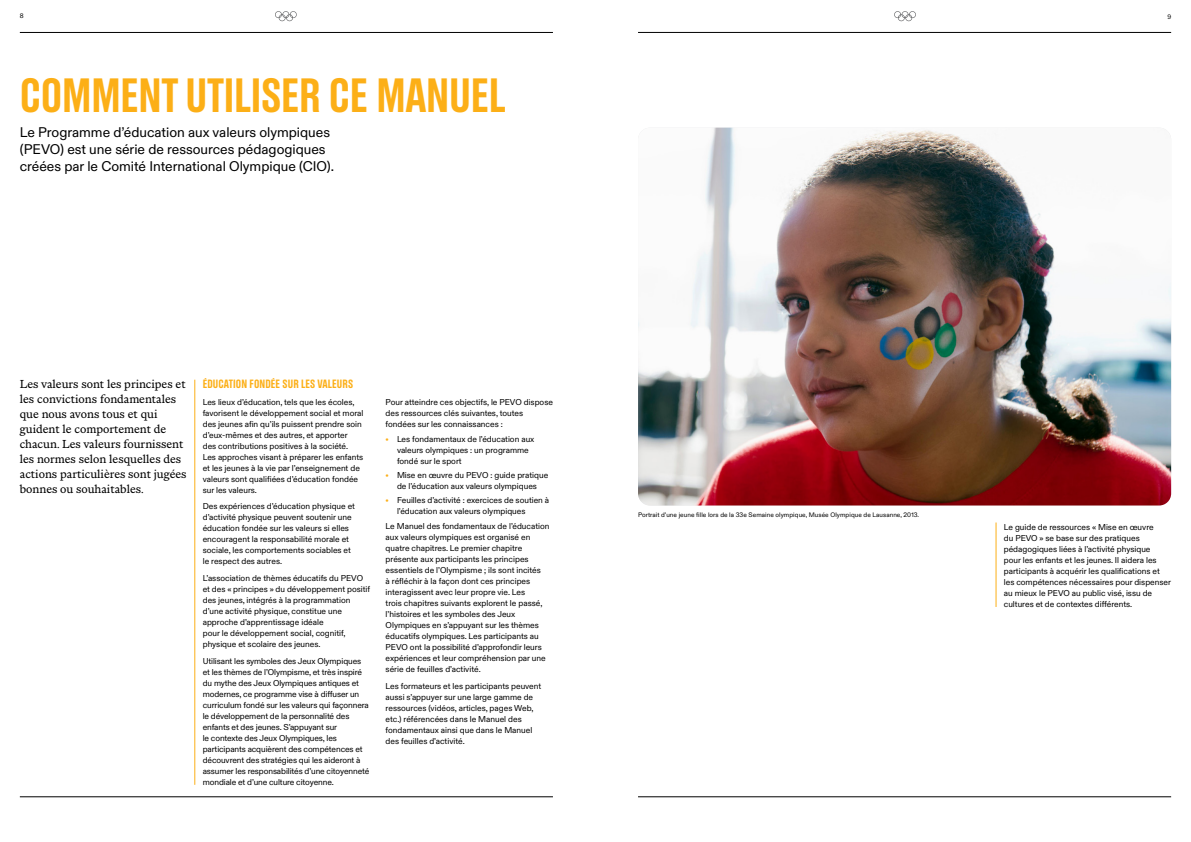
<style>
.page{position:relative;width:1191px;height:842px;background:#fff}
.page>*{position:absolute;margin:0;border:0;box-sizing:border-box;transform-origin:0 0}
.t1{font:48px "Olympic Headline";letter-spacing:-.005em;color:#fcaf17}
.t2{font:14px/17px "Olympic Sans";color:#000}
.t3{font:12px "Olympic Headline";letter-spacing:.01em;color:#fcaf17}
.t4{font:11.5px/15px "Olympic Serif";color:#000}
.t5{font:8.5px/11px "Olympic Sans";color:#000}
.t6{font:6.5px "Olympic Sans";letter-spacing:.01em;color:#000}
.s1{color:#fcaf17}
</style>
<div class="page">
<img style="left:638px;top:128px;width:533px;height:377px">
<hr style="left:194px;top:380px;width:1px;height:405px;background:#fcaf17">
<hr style="left:995px;top:522px;width:1px;height:85px;background:#fcaf17">
<hr style="left:20px;top:32px;width:533px;height:1px;background:#000">
<hr style="left:638px;top:32px;width:533px;height:1px;background:#000">
<svg style="left:894px;top:11px;width:22px;height:10px"></svg>
<svg style="left:275px;top:11px;width:22px;height:10px"></svg>
<hr style="left:20px;top:797px;width:533px;height:1px;background:#000">
<hr style="left:638px;top:797px;width:533px;height:1px;background:#000">
<p class="t6" style="left:20px;top:11px;width:5px">8</p>
<p class="t6" style="left:1167px;top:11px;width:5px">9</p>
<h1 class="t1" style="left:20px;top:69px;width:487px">COMMENT UTILISER CE MANUEL</h1>
<h2 class="t2" style="left:20px;top:123px;width:316px">Le Programme d’éducation aux valeurs olympiques (PEVO) est une série de ressources pédagogiques créées par le Comité International Olympique (CIO).</h2>
<p class="t4" style="left:20px;top:376px;width:168px">Les valeurs sont les principes et les convictions fondamentales que nous avons tous et qui guident le comportement de chacun. Les valeurs fournissent les normes selon lesquelles des actions particulières sont jugées bonnes ou souhaitables.</p>
<h3 class="t3" style="left:203px;top:377px;width:152px">ÉDUCATION FONDÉE SUR LES VALEURS</h3>
<p class="t5" style="left:203px;top:396px;width:162px">Les lieux d’éducation, tels que les écoles, favorisent le développement social et moral des jeunes afin qu’ils puissent prendre soin d’eux-mêmes et des autres, et apporter<br>des contributions positives à la société.<br>Les approches visant à préparer les enfants et les jeunes à la vie par l’enseignement de valeurs sont qualifiées d’éducation fondée sur les valeurs.</p>
<p class="t5" style="left:203px;top:500px;width:154px">Des expériences d’éducation physique et d’activité physique peuvent soutenir une éducation fondée sur les valeurs si elles encouragent la responsabilité morale et sociale, les comportements sociables et le respect des autres.</p>
<p class="t5" style="left:203px;top:572px;width:169px">L’association de thèmes éducatifs du PEVO et des « principes » du développement positif des jeunes, intégrés à la programmation d’une activité physique, constitue une approche d’apprentissage idéale<br>pour le développement social, cognitif, physique et scolaire des jeunes.</p>
<p class="t5" style="left:203px;top:655px;width:168px">Utilisant les symboles des Jeux Olympiques et les thèmes de l’Olympisme, et très inspiré du mythe des Jeux Olympiques antiques et modernes, ce programme vise à diffuser un curriculum fondé sur les valeurs qui façonnera le développement de la personnalité des enfants et des jeunes. S’appuyant sur<br>le contexte des Jeux Olympiques, les participants acquièrent des compétences et découvrent des stratégies qui les aideront à assumer les responsabilités d’une citoyenneté mondiale et d’une culture citoyenne.</p>
<p class="t5" style="left:386px;top:396px;width:169px">Pour atteindre ces objectifs, le PEVO dispose des ressources clés suivantes, toutes fondées sur les connaissances :</p>
<p class="t5" style="left:397px;top:433px;width:139px;text-indent:-11px"><span class="s1">•</span> Les fondamentaux de l’éducation aux valeurs olympiques : un programme fondé sur le sport</p>
<p class="t5" style="left:386px;top:469px;width:164px;text-align:center"><span class="s1">•</span> Mise en œuvre du PEVO : guide pratique de l’éducation aux valeurs olympiques</p>
<p class="t5" style="left:397px;top:494px;width:154px;text-indent:-11px"><span class="s1">•</span> Feuilles d’activité : exercices de soutien à l’éducation aux valeurs olympiques</p>
<p class="t5" style="left:386px;top:520px;width:165px">Le Manuel des fondamentaux de l’éducation aux valeurs olympiques est organisé en quatre chapitres. Le premier chapitre présente aux participants les principes essentiels de l’Olympisme ; ils sont incités<br>à réfléchir à la façon dont ces principes interagissent avec leur propre vie. Les<br>trois chapitres suivants explorent le passé, l’histoires et les symboles des Jeux Olympiques en s’appuyant sur les thèmes éducatifs olympiques. Les participants au PEVO ont la possibilité d’approfondir leurs expériences et leur compréhension par une série de feuilles d’activité.</p>
<p class="t5" style="left:386px;top:680px;width:157px">Les formateurs et les participants peuvent aussi s’appuyer sur une large gamme de ressources (vidéos, articles, pages Web, etc.) référencées dans le Manuel des fondamentaux ainsi que dans le Manuel des feuilles d’activité.</p>
<p class="t6" style="left:638px;top:510px;width:283px">Portrait d’une jeune fille lors de la 33e Semaine olympique, Musée Olympique de Lausanne, 2013.</p>
<p class="t5" style="left:1003px;top:521px;width:169px">Le guide de ressources « Mise en œuvre<br>du PEVO » se base sur des pratiques pédagogiques liées à l’activité physique<br>pour les enfants et les jeunes. Il aidera les participants à acquérir les qualifications et les compétences nécessaires pour dispenser au mieux le PEVO au public visé, issu de cultures et de contextes différents.</p>
</div>
